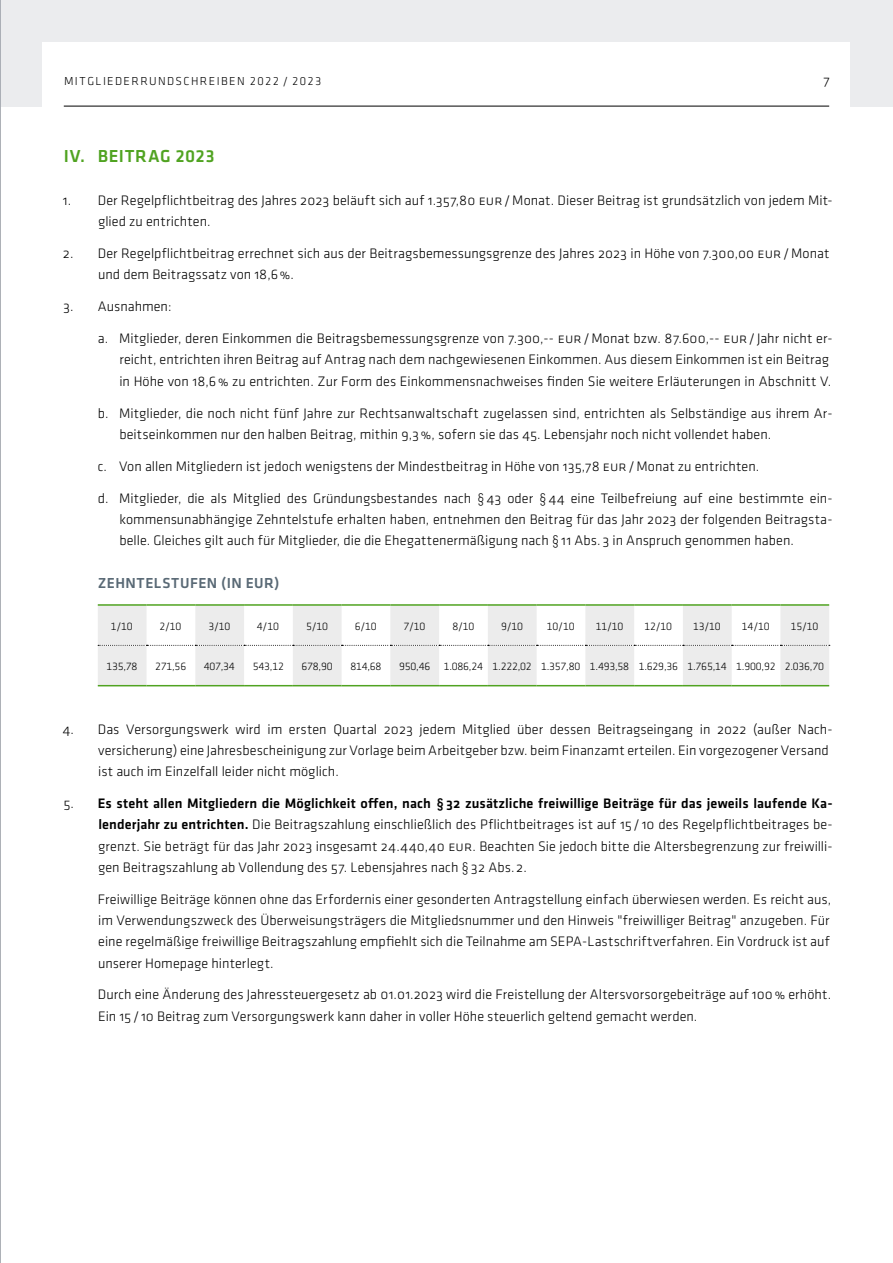
<style>
.page{position:relative;width:893px;height:1263px;background:#fff}
.page>*{position:absolute;margin:0;border:0;box-sizing:border-box;transform-origin:0 0}
.t1{font:500 18px "Klavika";letter-spacing:.03em;color:#50a321}
.t2{font:500 15px "Klavika";letter-spacing:.045em;color:#596975}
.t3{font:300 14.25px/21.3px "Klavika";letter-spacing:.005em;color:#000}
.t4{font:300 12px "Klavika";letter-spacing:.115em;color:#000}
.t5{font:300 11.25px "Klavika";letter-spacing:-.02em;color:#000}
.s1{font-family:"DIN Next LT Pro"}
.s2{font-weight:500}
.s3{font-family:"DIN Next LT Pro";font-weight:500}
</style>
<div class="page">
<div style="left:0;top:0;width:893px;height:106px;background:#ebecee"></div>
<div style="left:43px;top:43px;width:807px;height:85px;background:#fff"></div>
<hr style="left:64px;top:106px;width:765px;height:1px;background:#000">
<svg style="left:98px;top:606px;width:731px;height:79px;fill:#ececec"></svg>
<hr style="left:98px;top:685px;width:49px;height:1px;background:#50a321">
<hr style="left:147px;top:685px;width:48px;height:1px;background:#50a321">
<hr style="left:195px;top:685px;width:49px;height:1px;background:#50a321">
<hr style="left:244px;top:685px;width:49px;height:1px;background:#50a321">
<hr style="left:293px;top:685px;width:49px;height:1px;background:#50a321">
<hr style="left:342px;top:685px;width:48px;height:1px;background:#50a321">
<hr style="left:390px;top:685px;width:49px;height:1px;background:#50a321">
<hr style="left:439px;top:685px;width:49px;height:1px;background:#50a321">
<hr style="left:488px;top:685px;width:49px;height:1px;background:#50a321">
<hr style="left:537px;top:685px;width:48px;height:1px;background:#50a321">
<hr style="left:585px;top:685px;width:49px;height:1px;background:#50a321">
<hr style="left:634px;top:685px;width:49px;height:1px;background:#50a321">
<hr style="left:683px;top:685px;width:49px;height:1px;background:#50a321">
<hr style="left:732px;top:685px;width:48px;height:1px;background:#50a321">
<hr style="left:780px;top:685px;width:49px;height:1px;background:#50a321">
<hr style="left:98px;top:604px;width:49px;height:2px;background:#50a321">
<hr style="left:147px;top:604px;width:48px;height:2px;background:#50a321">
<hr style="left:195px;top:604px;width:49px;height:2px;background:#50a321">
<hr style="left:244px;top:604px;width:49px;height:2px;background:#50a321">
<hr style="left:293px;top:604px;width:49px;height:2px;background:#50a321">
<hr style="left:342px;top:604px;width:48px;height:2px;background:#50a321">
<hr style="left:390px;top:604px;width:49px;height:2px;background:#50a321">
<hr style="left:439px;top:604px;width:49px;height:2px;background:#50a321">
<hr style="left:488px;top:604px;width:49px;height:2px;background:#50a321">
<hr style="left:537px;top:604px;width:48px;height:2px;background:#50a321">
<hr style="left:585px;top:604px;width:49px;height:2px;background:#50a321">
<hr style="left:634px;top:604px;width:49px;height:2px;background:#50a321">
<hr style="left:683px;top:604px;width:49px;height:2px;background:#50a321">
<hr style="left:732px;top:604px;width:48px;height:2px;background:#50a321">
<hr style="left:780px;top:604px;width:49px;height:2px;background:#50a321">
<svg style="left:98px;top:645px;width:732px;height:1px"></svg>
<hr style="left:0;top:0;width:1px;height:1263px;background:#a5a9b0">
<p class="t4" style="left:64px;top:74px;width:259px">MITGLIEDERRUNDSCHREIBEN 2022 / 2023</p>
<p class="t3" style="left:823px;top:70px;width:8px">7</p>
<p class="t1" style="left:64px;top:144px;width:153px">IV. BEITRAG 2023</p>
<p class="t3" style="left:98px;top:189px;width:736px;text-indent:-35px">1. Der Regelpflichtbeitrag des Jahres 2023 beläuft sich auf 1.357,80 eur/Monat. Dieser Beitrag ist grundsätzlich von jedem Mit&shy;glied zu entrichten.</p>
<p class="t3" style="left:98px;top:242px;width:733px;text-indent:-35px">2. Der Regelpflichtbeitrag errechnet sich aus der Beitragsbemessungsgrenze des Jahres 2023 in Höhe von 7.300,00 eur/Monat und dem Beitragssatz von 18,6%.</p>
<p class="t3" style="left:63px;top:296px;width:110px">3. Ausnahmen:</p>
<p class="t3" style="left:119px;top:328px;width:715px;text-indent:-22px">a. Mitglieder, deren Einkommen die Beitragsbemessungsgrenze von 7.300,-- eur/Monat bzw. 87.600,-- eur/ Jahr nicht er&shy;reicht, entrichten ihren Beitrag auf Antrag nach dem nachgewiesenen Einkommen. Aus diesem Einkommen ist ein Beitrag in Höhe von 18,6% zu entrichten. Zur Form des Einkommensnachweises finden Sie weitere Erläuterungen in Abschnitt V.</p>
<p class="t3" style="left:119px;top:402px;width:715px;text-indent:-22px">b. Mitglieder, die noch nicht fünf Jahre zur Rechtsanwaltschaft zugelassen sind, entrichten als Selbständige aus ihrem Ar&shy;beitseinkommen nur den halben Beitrag, mithin 9,3%, sofern sie das 45. Lebensjahr noch nicht vollendet haben.</p>
<p class="t3" style="left:98px;top:455px;width:663px">c. Von allen Mitgliedern ist jedoch wenigstens der Mindestbeitrag in Höhe von 135,78 eur/Monat zu entrichten.</p>
<p class="t3" style="left:119px;top:487px;width:715px;text-align:justify;text-indent:-22px">d. Mitglieder, die als Mitglied des Gründungsbestandes nach <span class="s1">§</span>43 oder <span class="s1">§</span>44 eine Teilbefreiung auf eine bestimmte ein&shy;kommensunabhängige Zehntelstufe erhalten haben, entnehmen den Beitrag für das Jahr 2023 der folgenden Beitragsta&shy;belle. Gleiches gilt auch für Mitglieder, die die Ehegattenermäßigung nach <span class="s1">§</span>11 Abs. 3 in Anspruch genommen haben.</p>
<p class="t2" style="left:98px;top:572px;width:183px">ZEHNTELSTUFEN (IN EUR)</p>
<p class="t5" style="left:111px;top:619px;width:23px">1/10</p>
<p class="t5" style="left:159px;top:619px;width:23px">2/10</p>
<p class="t5" style="left:208px;top:619px;width:23px">3/10</p>
<p class="t5" style="left:257px;top:619px;width:23px">4/10</p>
<p class="t5" style="left:306px;top:619px;width:23px">5/10</p>
<p class="t5" style="left:355px;top:619px;width:23px">6/10</p>
<p class="t5" style="left:403px;top:619px;width:23px">7/10</p>
<p class="t5" style="left:452px;top:619px;width:23px">8/10</p>
<p class="t5" style="left:501px;top:619px;width:23px">9/10</p>
<p class="t5" style="left:547px;top:619px;width:29px">10/10</p>
<p class="t5" style="left:596px;top:619px;width:29px">11/10</p>
<p class="t5" style="left:644px;top:619px;width:29px">12/10</p>
<p class="t5" style="left:693px;top:619px;width:29px">13/10</p>
<p class="t5" style="left:742px;top:619px;width:29px">14/10</p>
<p class="t5" style="left:791px;top:619px;width:29px">15/10</p>
<p class="t5" style="left:106px;top:659px;width:33px">135,78</p>
<p class="t5" style="left:155px;top:659px;width:33px">271,56</p>
<p class="t5" style="left:204px;top:659px;width:33px">407,34</p>
<p class="t5" style="left:253px;top:659px;width:33px">543,12</p>
<p class="t5" style="left:302px;top:659px;width:33px">678,90</p>
<p class="t5" style="left:350px;top:659px;width:33px">814,68</p>
<p class="t5" style="left:399px;top:659px;width:426px">950,46 1.086,24 1.222,02 1.357,80 1.493,58 1.629,36 1.765,14 1.900,92 2.036,70</p>
<p class="t3" style="left:98px;top:718px;width:736px;text-indent:-36px">4. Das Versorgungswerk wird im ersten Quartal 2023 jedem Mitglied über dessen Beitragseingang in 2022 (außer Nach&shy;versicherung) eine Jahresbescheinigung zur Vorlage beim Arbeitgeber bzw. beim Finanzamt erteilen. Ein vorgezogener Versand ist auch im Einzelfall leider nicht möglich.</p>
<p class="t3" style="left:98px;top:792px;width:736px;text-align:justify;text-indent:-35px">5. <span class="s2">Es steht allen Mitgliedern die Möglichkeit offen, nach</span> <span class="s3">§</span><span class="s2">32 zusätzliche freiwillige Beiträge für das jeweils laufende Ka&shy;lenderjahr zu entrichten.</span> Die Beitragszahlung einschließlich des Pflichtbeitrages ist auf 15/ 10 des Regelpflichtbeitrages be&shy;grenzt. Sie beträgt für das Jahr 2023 insgesamt 24.440,40 eur. Beachten Sie jedoch bitte die Altersbegrenzung zur freiwilli&shy;gen Beitragszahlung ab Vollendung des 57. Lebensjahres nach <span class="s1">§</span>32 Abs. 2.</p>
<p class="t3" style="left:98px;top:888px;width:735px;text-align:justify">Freiwillige Beiträge können ohne das Erfordernis einer gesonderten Antragstellung einfach überwiesen werden. Es reicht aus, im Verwendungszweck des Überweisungsträgers die Mitgliedsnummer und den Hinweis "freiwilliger Beitrag" anzugeben. Für eine regelmäßige freiwillige Beitragszahlung empfiehlt sich die Teilnahme am SEPA-Lastschriftverfahren. Ein Vordruck ist auf unserer Homepage hinterlegt.</p>
<p class="t3" style="left:98px;top:984px;width:735px">Durch eine Änderung des Jahressteuergesetz ab 01.01.2023 wird die Freistellung der Altersvorsorgebeiträge auf 100% erhöht.<br>Ein 15 / 10 Beitrag zum Versorgungswerk kann daher in voller Höhe steuerlich geltend gemacht werden.</p>
</div>
